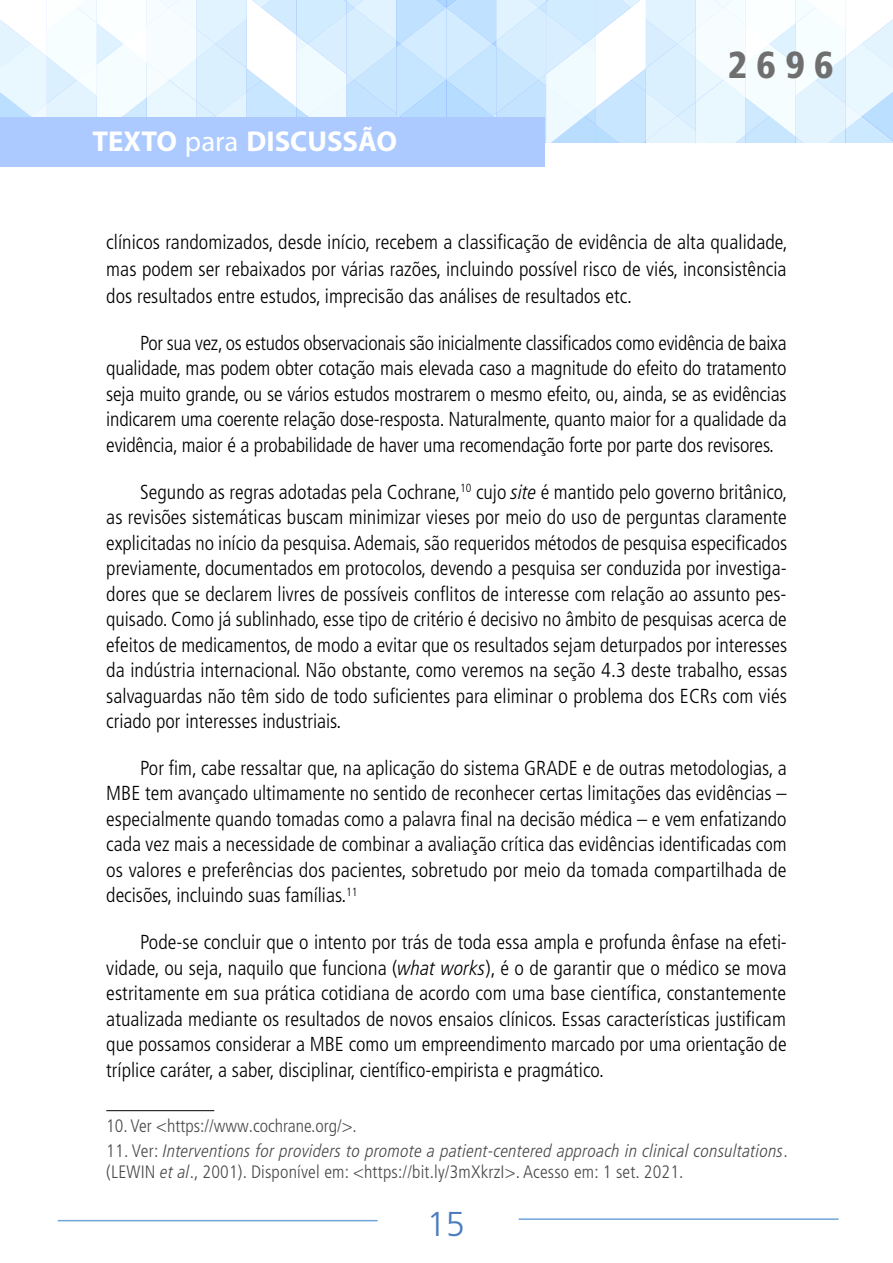
<style>
.page{position:relative;width:893px;height:1263px;background:#fff}
.page>*{position:absolute;margin:0;border:0;box-sizing:border-box;transform-origin:0 0}
.t1{font:900 condensed 37.5px "Frutiger LT Pro";color:#706f6f}
.t2{font:300 34.5px "Frutiger LT Pro";color:#4b7cbe}
.t3{font:700 28.8px "Myriad Pro";color:#fff}
.t4{font:300 condensed 20.25px/25.5px "Frutiger LT Pro";color:#000;text-align:justify}
.t5{font:italic 300 condensed 18px/21px "Frutiger LT Pro";letter-spacing:.01em;color:#4a4a49}
.t6{font:300 condensed 18px "Frutiger LT Pro";color:#4a4a49}
.s1{font-weight:400}
.s2{font-style:italic}
.s3{font-style:normal}
</style>
<div class="page">
<svg style="left:0;top:0;width:893px;height:143px"></svg>
<div style="left:0;top:118px;width:545px;height:49px;background:#accaff"></div>
<hr style="left:519px;top:1218px;width:319px;height:2px;background:#6fa5d9">
<hr style="left:58px;top:1220px;width:320px;height:1px;background:#6fa5d9">
<hr style="left:106px;top:1110px;width:108px;height:1px;background:#000">
<h3 class="t3" style="left:92px;top:122px;width:306px">TEXTO <span class="s1">para</span> DISCUSSÃO</h3>
<h1 class="t1" style="left:728px;top:42px;width:108px">2696</h1>
<p class="t4" style="left:106px;top:229px;width:683px;line-height:27px">clínicos randomizados, desde início, recebem a classificação de evidência de alta qualidade, mas podem ser rebaixados por várias razões, incluindo possível risco de viés, inconsistência dos resultados entre estudos, imprecisão das análises de resultados etc.</p>
<p class="t4" style="left:106px;top:330px;width:682px;text-indent:34px">Por sua vez, os estudos observacionais são inicialmente classificados como evidência de baixa qualidade, mas podem obter cotação mais elevada caso a magnitude do efeito do tratamento seja muito grande, ou se vários estudos mostrarem o mesmo efeito, ou, ainda, se as evidências indicarem uma coerente relação dose-resposta. Naturalmente, quanto maior for a qualidade da evidência, maior é a probabilidade de haver uma recomendação forte por parte dos revisores.</p>
<p class="t4" style="left:106px;top:479px;width:683px;text-indent:34px">Segundo as regras adotadas pela Cochrane,<sup>10</sup> cujo <span class="s2">site</span> é mantido pelo governo britânico, as revisões sistemáticas buscam minimizar vieses por meio do uso de perguntas claramente explicitadas no início da pesquisa. Ademais, são requeridos métodos de pesquisa especificados previamente, documentados em protocolos, devendo a pesquisa ser conduzida por investiga&shy;dores que se declarem livres de possíveis conflitos de interesse com relação ao assunto pes&shy;quisado. Como já sublinhado, esse tipo de critério é decisivo no âmbito de pesquisas acerca de efeitos de medicamentos, de modo a evitar que os resultados sejam deturpados por interesses da indústria internacional. Não obstante, como veremos na seção 4.3 deste trabalho, essas salvaguardas não têm sido de todo suficientes para eliminar o problema dos ECRs com viés criado por interesses industriais.</p>
<p class="t4" style="left:106px;top:755px;width:682px;text-indent:34px">Por fim, cabe ressaltar que, na aplicação do sistema GRADE e de outras metodologias, a MBE tem avançado ultimamente no sentido de reconhecer certas limitações das evidências – especialmente quando tomadas como a palavra final na decisão médica – e vem enfatizando cada vez mais a necessidade de combinar a avaliação crítica das evidências identificadas com os valores e preferências dos pacientes, sobretudo por meio da tomada compartilhada de decisões, incluindo suas famílias.<sup>11</sup></p>
<p class="t4" style="left:106px;top:930px;width:682px;text-indent:34px">Pode-se concluir que o intento por trás de toda essa ampla e profunda ênfase na efeti&shy;vidade, ou seja, naquilo que funciona (<span class="s2">what works</span>), é o de garantir que o médico se mova estritamente em sua prática cotidiana de acordo com uma base científica, constantemente atualizada mediante os resultados de novos ensaios clínicos. Essas características justificam que possamos considerar a MBE como um empreendimento marcado por uma orientação de tríplice caráter, a saber, disciplinar, científico-empirista e pragmático.</p>
<p class="t6" style="left:106px;top:1115px;width:252px">10. Ver &lt;https://www.cochrane.org/&gt;.</p>
<p class="t5" style="left:106px;top:1140px;width:683px"><span class="s3">11. Ver:</span> Interventions for providers to promote a patient-centered approach in clinical consultations<span class="s3">. (LEWIN</span> et al<span class="s3">., 2001). Disponível em: &lt;https://bit.ly/3mXkrzI&gt;. Acesso em: 1 set. 2021.</span></p>
<h2 class="t2" style="left:427px;top:1204px;width:40px">15</h2>
</div>
